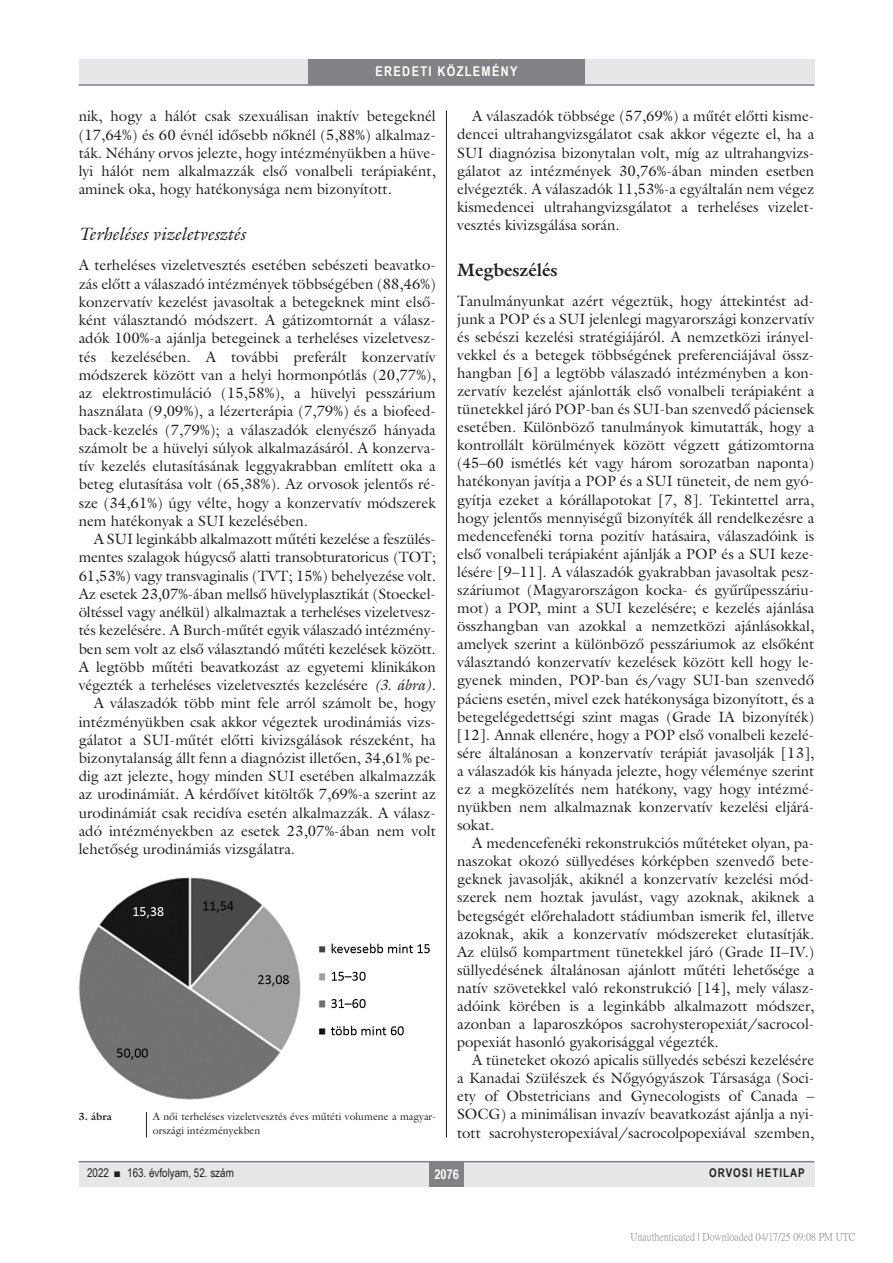
<style>
.page{position:relative;width:893px;height:1263px;background:#fff}
.page>*{position:absolute;margin:0;border:0;box-sizing:border-box;transform-origin:0 0}
.alcimkurziv{font:italic 18px "Galliard Reg";color:#231f20}
.alcimbold{font:700 18px "Galliard Reg";color:#231f20}
.Body_Text{font:15px/18.1px "Galliard Reg";color:#231f20;text-align:justify}
.Body_tompa{font:15px/18.1px "Galliard Reg";color:#231f20;text-align:justify}
.t1{font:700 13.5px "Arial Narrow";letter-spacing:.1em;color:#fff}
.t2{font:12px "Arial Narrow";color:#231f20}
.t3{font:700 12px "Arial Narrow";letter-spacing:.08em;color:#231f20}
.kepalairas2{font:10.5px/13.5px "Galliard Reg";color:#231f20}
.t4{font:10.5px "P Ming Li U";color:rgb(0 0 0/.5)}
.kepalairas1{font:700 10.5px "Galliard Reg";color:#231f20}
.s1{font-style:italic}
</style>
<div class="page">
<div style="left:79px;top:1161px;width:735px;height:25px;background:#e6e7e9"></div>
<hr style="left:79px;top:1161px;width:735px;height:1px;background:#808285">
<div style="left:430px;top:1161px;width:34px;height:25px;background:#808285"></div>
<div style="left:79px;top:60px;width:735px;height:25px;background:#e6e7e9"></div>
<div style="left:308px;top:60px;width:277px;height:25px;background:#808285"></div>
<hr style="left:79px;top:84px;width:735px;height:2px;background:#808285">
<hr style="left:446px;top:111px;width:1px;height:1026px;background:#231f20">
<svg style="left:146px;top:1112px;width:1px;height:25px"></svg>
<img style="left:78px;top:877px;width:352px;height:223px">
<p class="t1" style="left:375px;top:61px;width:144px">EREDETI KÖZLEMÉNY</p>
<p class="Body_Text" style="left:79px;top:107px;width:359px">nik, hogy a hálót csak szexuálisan inaktív betegeknél (17,64%) és 60 évnél idősebb nőknél (5,88%) alkalmaz&shy;ták. Néhány orvos jelezte, hogy intézményükben a hüve&shy;lyi hálót nem alkalmazzák első vonalbeli terápiaként, aminek oka, hogy hatékonysága nem bizonyított.</p>
<p class="alcimkurziv" style="left:79px;top:223px;width:168px">Terheléses vizeletvesztés</p>
<p class="Body_tompa" style="left:79px;top:256px;width:359px">A terheléses vizeletvesztés esetében sebészeti beavatko&shy;zás előtt a válaszadó intézmények többségében (88,46%) konzervatív kezelést javasoltak a betegeknek mint első&shy;ként választandó módszert. A gátizomtornát a válasz&shy;adók 100%-a ajánlja betegeinek a terheléses vizeletvesz&shy;tés kezelésében. A további preferált konzervatív módszerek között van a helyi hormonpótlás (20,77%), az elektrostimuláció (15,58%), a hüvelyi pesszárium használata (9,09%), a lézerterápia (7,79%) és a biofeed&shy;back-kezelés (7,79%); a válaszadók elenyésző hányada számolt be a hüvelyi súlyok alkalmazásáról. A konzerva&shy;tív kezelés elutasításának leggyakrabban említett oka a beteg elutasítása volt (65,38%). Az orvosok jelentős ré&shy;sze (34,61%) úgy vélte, hogy a konzervatív módszerek nem hatékonyak a SUI kezelésében.</p>
<p class="Body_Text" style="left:79px;top:530px;width:359px;text-indent:15px">A SUI leginkább alkalmazott műtéti kezelése a feszülés&shy;mentes szalagok húgycső alatti transobturatoricus (TOT; 61,53%) vagy transvaginalis (TVT; 15%) behelyezése volt.<br>Az esetek 23,07%-ában mellső hüvelyplasztikát (Stoeckel&shy;öltéssel vagy anélkül) alkalmaztak a terheléses vizeletvesz&shy;tés kezelésére. A Burch-műtét egyik válaszadó intézmény&shy;ben sem volt az első választandó műtéti kezelések között.<br>A legtöbb műtéti beavatkozást az egyetemi klinikákon végezték a terheléses vizeletvesztés kezelésére <span class="s1">(3. ábra)</span>.</p>
<p class="Body_Text" style="left:79px;top:694px;width:359px;text-indent:15px">A válaszadók több mint fele arról számolt be, hogy intézményükben csak akkor végeztek urodinámiás vizs&shy;gálatot a SUI-műtét előtti kivizsgálások részeként, ha bizonytalanság állt fenn a diagnózist illetően, 34,61% pe&shy;dig azt jelezte, hogy minden SUI esetében alkalmazzák az urodinámiát. A kérdőívet kitöltők 7,69%-a szerint az urodinámiát csak recidíva esetén alkalmazzák. A válasz&shy;adó intézményekben az esetek 23,07%-ában nem volt lehetőség urodinámiás vizsgálatra.</p>
<p class="Body_Text" style="left:457px;top:107px;width:359px;text-indent:15px">A válaszadók többsége (57,69%) a műtét előtti kisme&shy;dencei ultrahangvizsgálatot csak akkor végezte el, ha a SUI diagnózisa bizonytalan volt, míg az ultrahangvizs&shy;gálatot az intézmények 30,76%-ában minden esetben elvégezték. A válaszadók 11,53%-a egyáltalán nem végez kismedencei ultrahangvizsgálatot a terheléses vizelet&shy;vesztés kivizsgálása során.</p>
<p class="alcimbold" style="left:457px;top:258px;width:102px">Megbeszélés</p>
<p class="Body_tompa" style="left:457px;top:291px;width:359px;text-align:left">Tanulmányunkat azért végeztük, hogy áttekintést ad&shy;junk a POP és a SUI jelenlegi magyarországi konzervatív és sebészi kezelési stratégiájáról. A nemzetközi irányel&shy;vekkel és a betegek többségének preferenciájával össz&shy;hangban [6] a legtöbb válaszadó intézményben a kon&shy;zervatív kezelést ajánlották első vonalbeli terápiaként a tünetekkel járó POP-ban és SUI-ban szenvedő páciensek esetében. Különböző tanulmányok kimutatták, hogy a kontrollált körülmények között végzett gátizomtorna (45–60 ismétlés két vagy három sorozatban naponta) hatékonyan javítja a POP és a SUI tüneteit, de nem gyó&shy;gyítja ezeket a kórállapotokat [7, 8]. Tekintettel arra, hogy jelentős mennyiségű bizonyíték áll rendelkezésre a medencefenéki torna pozitív hatásaira, válaszadóink is első vonalbeli terápiaként ajánlják a POP és a SUI keze&shy;lésére<sup>.</sup> [9–11]. A válaszadók gyakrabban javasoltak pes - száriumot (Magyarországon kocka- és gyűrűpesszáriu&shy;mot) a POP, mint a SUI kezelésére; e kezelés ajánlása összhangban van azokkal a nemzetközi ajánlásokkal, amelyek szerint a különböző pesszáriumok az elsőként választandó konzervatív kezelések között kell hogy le&shy;gyenek minden, POP-ban és/vagy SUI-ban szenvedő páciens esetén, mivel ezek hatékonysága bizonyított, és a betegelégedettségi szint magas (Grade IA bizonyíték) [12]. Annak ellenére, hogy a POP első vonalbeli kezelé&shy;sére általánosan a konzervatív terápiát javasolják [13], a válaszadók kis hányada jelezte, hogy véleménye szerint ez a megközelítés nem hatékony, vagy hogy intézmé&shy;nyükben nem alkalmaznak konzervatív kezelési eljárá&shy;sokat.</p>
<p class="Body_Text" style="left:457px;top:834px;width:359px;text-indent:15px">A medencefenéki rekonstrukciós műtéteket olyan, pa&shy;naszokat okozó süllyedéses kórképben szenvedő bete&shy;geknek javasolják, akiknél a konzervatív kezelési mód&shy;szerek nem hoztak javulást, vagy azoknak, akiknek a betegségét előrehaladott stádiumban ismerik fel, illetve azoknak, akik a konzervatív módszereket elutasítják.<br>Az elülső kompartment tünetekkel járó (Grade II–IV.) süllyedésének általánosan ajánlott műtéti lehetősége a natív szövetekkel való rekonstrukció [14], mely válasz&shy;adóink körében is a leginkább alkalmazott módszer, azonban a laparoszkópos sacrohysteropexiát/sacrocol&shy;popexiát hasonló gyakorisággal végezték.</p>
<p class="Body_Text" style="left:457px;top:1051px;width:359px;text-indent:15px">A tüneteket okozó apicalis süllyedés sebészi kezelésére a Kanadai Szülészek és Nőgyógyászok Társasága (Soci&shy;ety of Obstetricians and Gynecologists of Canada – SOCG) a minimálisan invazív beavatkozást ajánlja a nyi&shy;tott sacrohysteropexiával/sacrocolpopexiával szemben,</p>
<p class="kepalairas1" style="left:78px;top:1110px;width:35px">3. ábra</p>
<p class="kepalairas2" style="left:153px;top:1110px;width:285px">A női terheléses vizeletvesztés éves műtéti volumene a magyar&shy;országi intézményekben</p>
<p class="t2" style="left:87px;top:1164px;width:148px">2022 ■ 163. évfolyam, 52. szám</p>
<p class="t1" style="left:434px;top:1163px;width:26px">2076</p>
<p class="t3" style="left:709px;top:1164px;width:97px">ORVOSI HETILAP</p>
<p class="t4" style="left:630px;top:1232px;width:226px">Unauthenticated | Downloaded 04/17/25 09:08 PM UTC</p>
</div>
